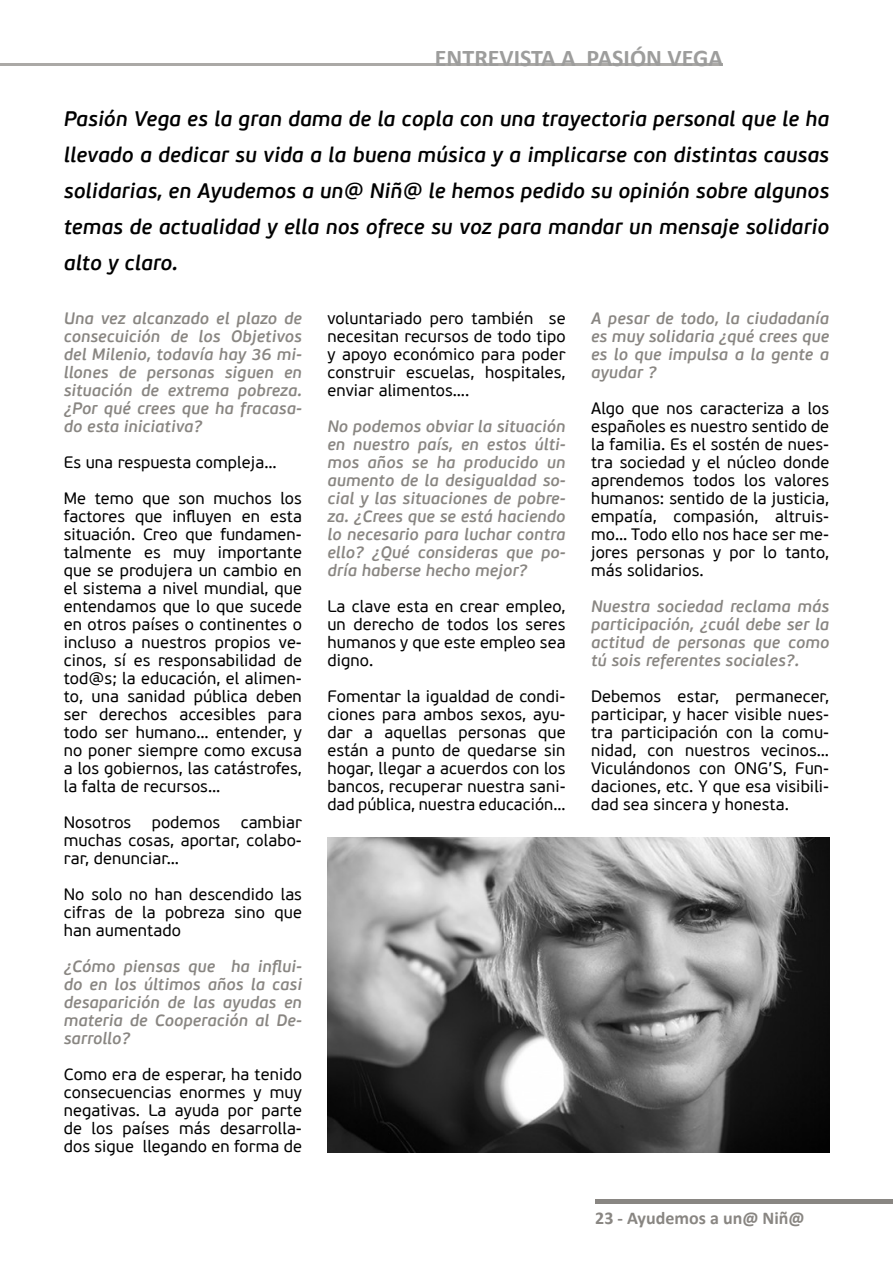
<style>
.page{position:relative;width:893px;height:1263px;background:#fff}
.page>*{position:absolute;margin:0;border:0;box-sizing:border-box;transform-origin:0 0}
.t1{font:700 24px "Calibri";color:#9d9d9c}
.t2{font:italic 600 21px/36px "PF Beau Sans Pro";letter-spacing:.005em;color:#000;text-align:justify}
.t3{font:700 18px "Calibri";color:#898682}
.t4{font:16.5px/18px "PF Beau Sans Pro";letter-spacing:.005em;color:#000;text-align:justify}
.t5{font:italic 600 16.5px/18px "PF Beau Sans Pro";letter-spacing:.005em;color:#898682;text-align:justify}
</style>
<div class="page">
<hr style="left:0;top:64px;width:723px;height:2px;background:#aba9a6">
<div style="left:595px;top:1199px;width:298px;height:5px;background:#898682"></div>
<img style="left:327px;top:838px;width:502px;height:314px">
<h1 class="t1" style="left:435px;top:43px;width:289px">ENTREVISTA A PASIÓN VEGA</h1>
<p class="t2" style="left:64px;top:101px;width:767px">Pasión Vega es la gran dama de la copla con una trayectoria personal que le ha llevado a dedicar su vida a la buena música y a implicarse con distintas causas solidarias, en Ayudemos a un@ Niñ@ le hemos pedido su opinión sobre algunos temas de actualidad y ella nos ofrece su voz para mandar un mensaje solidario alto y claro.</p>
<p class="t5" style="left:64px;top:310px;width:240px">Una vez alcanzado el plazo de consecuición de los Objetivos del Milenio, todavía hay 36 mi&shy;llones de personas siguen en situación de extrema pobreza. ¿Por qué crees que ha fracasa&shy;do esta iniciativa?</p>
<p class="t4" style="left:64px;top:445px;width:240px;line-height:36px">Es una respuesta compleja…<br>Me temo que son muchos los</p>
<p class="t4" style="left:64px;top:508px;width:240px">factores que influyen en esta situación. Creo que fundamen&shy;talmente es muy importante que se produjera un cambio en el sistema a nivel mundial, que entendamos que lo que sucede en otros países o continentes o incluso a nuestros propios ve&shy;cinos, sí es responsabilidad de tod@s; la educación, el alimen&shy;to, una sanidad pública deben ser derechos accesibles para todo ser humano… entender, y no poner siempre como excusa a los gobiernos, las catástrofes, la falta de recursos…</p>
<p class="t4" style="left:64px;top:814px;width:240px">Nosotros podemos cambiar muchas cosas, aportar, colabo&shy;rar, denunciar…</p>
<p class="t4" style="left:64px;top:886px;width:240px">No solo no han descendido las cifras de la pobreza sino que han aumentado</p>
<p class="t5" style="left:64px;top:958px;width:240px">¿Cómo piensas que ha influi&shy;do en los últimos años la casi desaparición de las ayudas en materia de Cooperación al De&shy;sarrollo?</p>
<p class="t4" style="left:64px;top:1066px;width:240px">Como era de esperar, ha tenido consecuencias enormes y muy negativas. La ayuda por parte de los países más desarrolla&shy;dos sigue llegando en forma de</p>
<p class="t4" style="left:327px;top:310px;width:240px">voluntariado pero también se necesitan recursos de todo tipo y apoyo económico para poder construir escuelas, hospitales, enviar alimentos….</p>
<p class="t5" style="left:327px;top:418px;width:240px">No podemos obviar la situación en nuestro país, en estos últi&shy;mos años se ha producido un aumento de la desigualdad so&shy;cial y las situaciones de pobre&shy;za. ¿Crees que se está haciendo lo necesario para luchar contra ello? ¿Qué consideras que po&shy;dría haberse hecho mejor?</p>
<p class="t4" style="left:327px;top:598px;width:240px">La clave esta en crear empleo, un derecho de todos los seres humanos y que este empleo sea digno.</p>
<p class="t4" style="left:327px;top:688px;width:240px">Fomentar la igualdad de condi&shy;ciones para ambos sexos, ayu&shy;dar a aquellas personas que están a punto de quedarse sin hogar, llegar a acuerdos con los bancos, recuperar nuestra sani&shy;dad pública, nuestra educación…</p>
<p class="t5" style="left:591px;top:310px;width:240px">A pesar de todo, la ciudadanía es muy solidaria ¿qué crees que es lo que impulsa a la gente a ayudar ?</p>
<p class="t4" style="left:591px;top:400px;width:240px">Algo que nos caracteriza a los españoles es nuestro sentido de la familia. Es el sostén de nues&shy;tra sociedad y el núcleo donde aprendemos todos los valores humanos: sentido de la justicia, empatía, compasión, altruis&shy;mo… Todo ello nos hace ser me&shy;jores personas y por lo tanto, más solidarios.</p>
<p class="t5" style="left:591px;top:598px;width:240px">Nuestra sociedad reclama más participación, ¿cuál debe ser la actitud de personas que como tú sois referentes sociales?.</p>
<p class="t4" style="left:591px;top:688px;width:240px">Debemos estar, permanecer, participar, y hacer visible nues&shy;tra participación con la comu&shy;nidad, con nuestros vecinos… Viculándonos con ONG’S, Fun&shy;daciones, etc. Y que esa visibili&shy;dad sea sincera y honesta.</p>
<p class="t3" style="left:595px;top:1207px;width:211px">23 - Ayudemos a un@ Niñ@</p>
</div>
